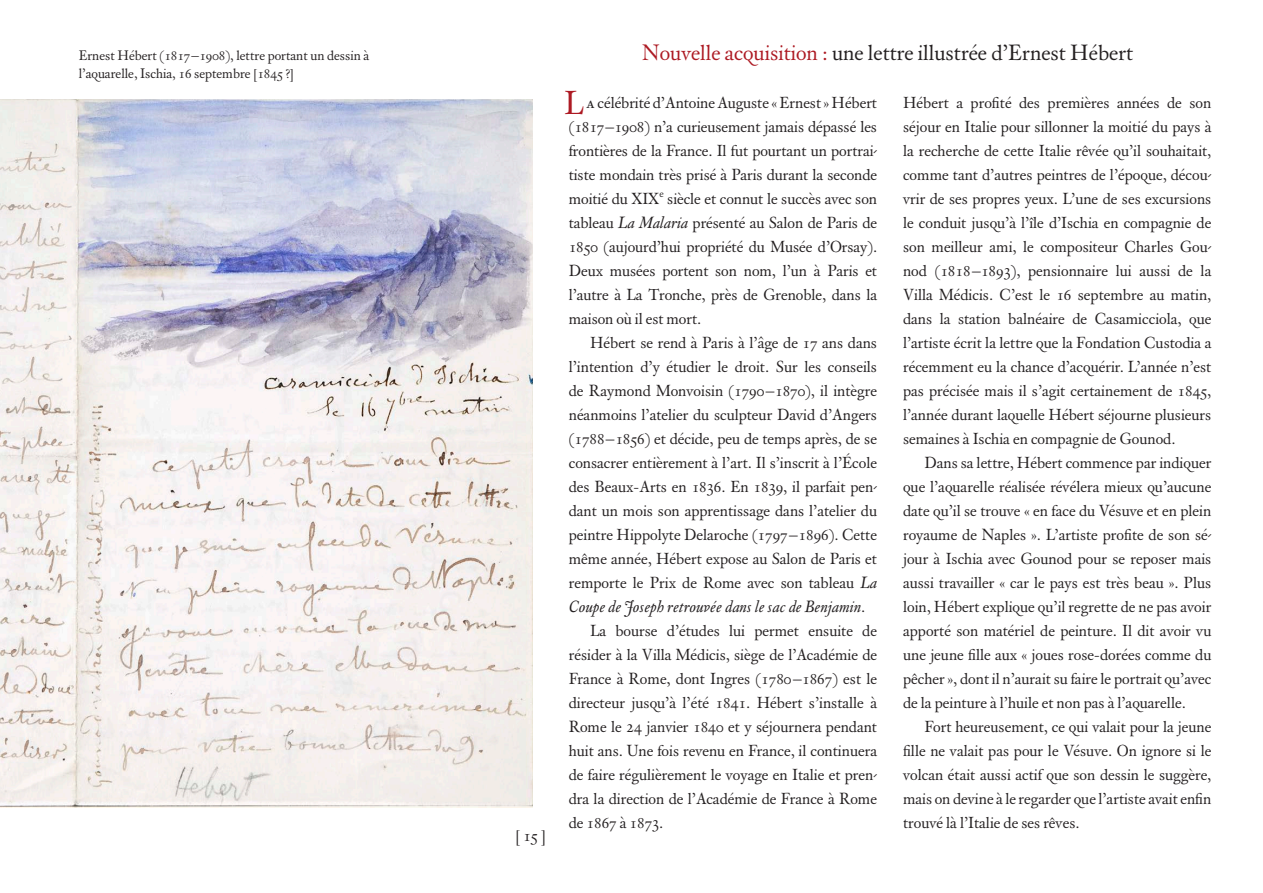
<style>
.page{position:relative;width:1263px;height:893px;background:#fff}
.page>*{position:absolute;margin:0;border:0;box-sizing:border-box;transform-origin:0 0}
.t1{font:36px "Custodia 6";color:#ad1a23}
.t2{font:24px "Custodia 6";color:#231f20}
.t3{font:18px "Custodia 6";color:#231f20}
.t4{font:17.4px/24px "Custodia 6";color:#231f20;text-align:justify}
.t5{font:italic 17.4px "Custodia 6";color:#231f20}
.t6{font:15px/18px "Custodia 6";color:#231f20}
.s1{font-family:"Times"}
.s2{color:#ad1a23}
.s3{font-family:"Custodia 6 Small Caps";font-size:18px}
.s4{font-style:italic}
.s5{font-style:normal}
</style>
<div class="page">
<img style="left:0;top:99px;width:532px;height:708px">
<p class="t6" style="left:79px;top:47px;width:292px">Ernest Hébert (1817<span class="s1">–</span>1908), lettre portant un dessin à l’aquarelle, Ischia, 16 septembre [1845 ?]</p>
<p class="t3" style="left:515px;top:825px;width:32px">[ 15 ]</p>
<h2 class="t2" style="left:642px;top:39px;width:493px"><span class="s2">Nouvelle acquisition :</span> une lettre illustrée d’Ernest Hébert</h2>
<h1 class="t1" style="left:564px;top:83px;width:21px">L</h1>
<p class="t4" style="left:903px;top:90px;width:310px">Hébert a profité des premières années de son séjour en Italie pour sillonner la moitié du pays à la recherche de cette Italie rêvée qu’il souhaitait, comme tant d’autres peintres de l’époque, décou&shy;vrir de ses propres yeux. L’une de ses excursions le conduit jusqu’à l’île d’Ischia en compagnie de son meilleur ami, le compositeur Charles Gou&shy;nod (1818<span class="s1">–</span>1893), pensionnaire lui aussi de la Villa Médicis. C’est le 16 septembre au matin, dans la station balnéaire de Casamicciola, que l’artiste écrit la lettre que la Fondation Custodia a récemment eu la chance d’acquérir. L’année n’est pas précisée mais il s’agit certainement de 1845, l’année durant laquelle Hébert séjourne plusieurs semaines à Ischia en compagnie de Gounod.</p>
<p class="t4" style="left:903px;top:450px;width:310px;text-indent:21px">Dans sa lettre, Hébert commence par indiquer que l’aquarelle réalisée révélera mieux qu’aucune date qu’il se trouve « en face du Vésuve et en plein royaume de Naples ». L’artiste profite de son sé&shy;jour à Ischia avec Gounod pour se reposer mais aussi travailler « car le pays est très beau ». Plus loin, Hébert explique qu’il regrette de ne pas avoir apporté son matériel de peinture. Il dit avoir vu une jeune fille aux « joues rose<span class="s1">-</span>dorées comme du pêcher », dont il n’aurait su faire le portrait qu’avec de la peinture à l’huile et non pas à l’aquarelle.</p>
<p class="t4" style="left:903px;top:714px;width:310px;text-indent:21px">Fort heureusement, ce qui valait pour la jeune fille ne valait pas pour le Vésuve. On ignore si le volcan était aussi actif que son dessin le suggère, mais on devine à le regarder que l’artiste avait enfin trouvé là l’Italie de ses rêves.</p>
<p class="t4" style="left:569px;top:90px;width:310px;text-indent:18px"><span class="s3">a</span> célébrité d’Antoine Auguste «Ernest»Hébert (1817<span class="s1">–</span>1908) n’a curieusement jamais dépassé les frontières de la France. Il fut pourtant un portrai&shy;tiste mondain très prisé à Paris durant la seconde moitié du XIX<sup>e</sup> siècle et connut le succès avec son tableau <span class="s4">La Malaria</span> présenté au Salon de Paris de 1850 (aujourd’hui propriété du Musée d’Orsay).<br>Deux musées portent son nom, l’un à Paris et l’autre à La Tronche, près de Grenoble, dans la maison où il est mort.</p>
<p class="t4" style="left:590px;top:330px;width:289px">Hébert se rend à Paris à l’âge de 17 ans dans</p>
<p class="t4" style="left:569px;top:354px;width:310px">l’intention d’y étudier le droit. Sur les conseils</p>
<p class="t4" style="left:569px;top:378px;width:310px">de Raymond Monvoisin (1790<span class="s1">–</span>1870), il intègre</p>
<p class="t4" style="left:569px;top:402px;width:310px">néanmoins l’atelier du sculpteur David d’Angers</p>
<p class="t4" style="left:569px;top:426px;width:310px">(1788<span class="s1">–</span>1856) et décide, peu de temps après, de se</p>
<p class="t4" style="left:569px;top:450px;width:310px">consacrer entièrement à l’art. Il s’inscrit à l’École</p>
<p class="t4" style="left:569px;top:474px;width:310px">des Beaux<span class="s1">-</span>Arts en 1836. En 1839, il parfait pen-</p>
<p class="t4" style="left:569px;top:498px;width:310px">dant un mois son apprentissage dans l’atelier du</p>
<p class="t4" style="left:569px;top:522px;width:310px">peintre Hippolyte Delaroche (1797<span class="s1">–</span>1896). Cette</p>
<p class="t4" style="left:569px;top:546px;width:310px">même année, Hébert expose au Salon de Paris et</p>
<p class="t4" style="left:569px;top:570px;width:310px">remporte le Prix de Rome avec son tableau <span class="s4">La</span></p>
<p class="t5" style="left:569px;top:596px;width:298px">Coupe de Joseph retrouvée dans le sac de Benjamin<span class="s5">.</span></p>
<p class="t4" style="left:590px;top:618px;width:289px">La bourse d’études lui permet ensuite de</p>
<p class="t4" style="left:569px;top:642px;width:310px">résider à la Villa Médicis, siège de l’Académie de</p>
<p class="t4" style="left:569px;top:666px;width:310px">France à Rome, dont Ingres (1780<span class="s1">–</span>1867) est le</p>
<p class="t4" style="left:569px;top:690px;width:310px">directeur jusqu’à l’été 1841. Hébert s’installe à</p>
<p class="t4" style="left:569px;top:714px;width:310px">Rome le 24 janvier 1840 et y séjournera pendant</p>
<p class="t4" style="left:569px;top:738px;width:310px">huit ans. Une fois revenu en France, il continuera</p>
<p class="t4" style="left:569px;top:762px;width:310px">de faire régulièrement le voyage en Italie et pren-</p>
<p class="t4" style="left:569px;top:786px;width:310px">dra la direction de l’Académie de France à Rome</p>
<p class="t4" style="left:569px;top:810px;width:96px">de 1867 à 1873.</p>
</div>
